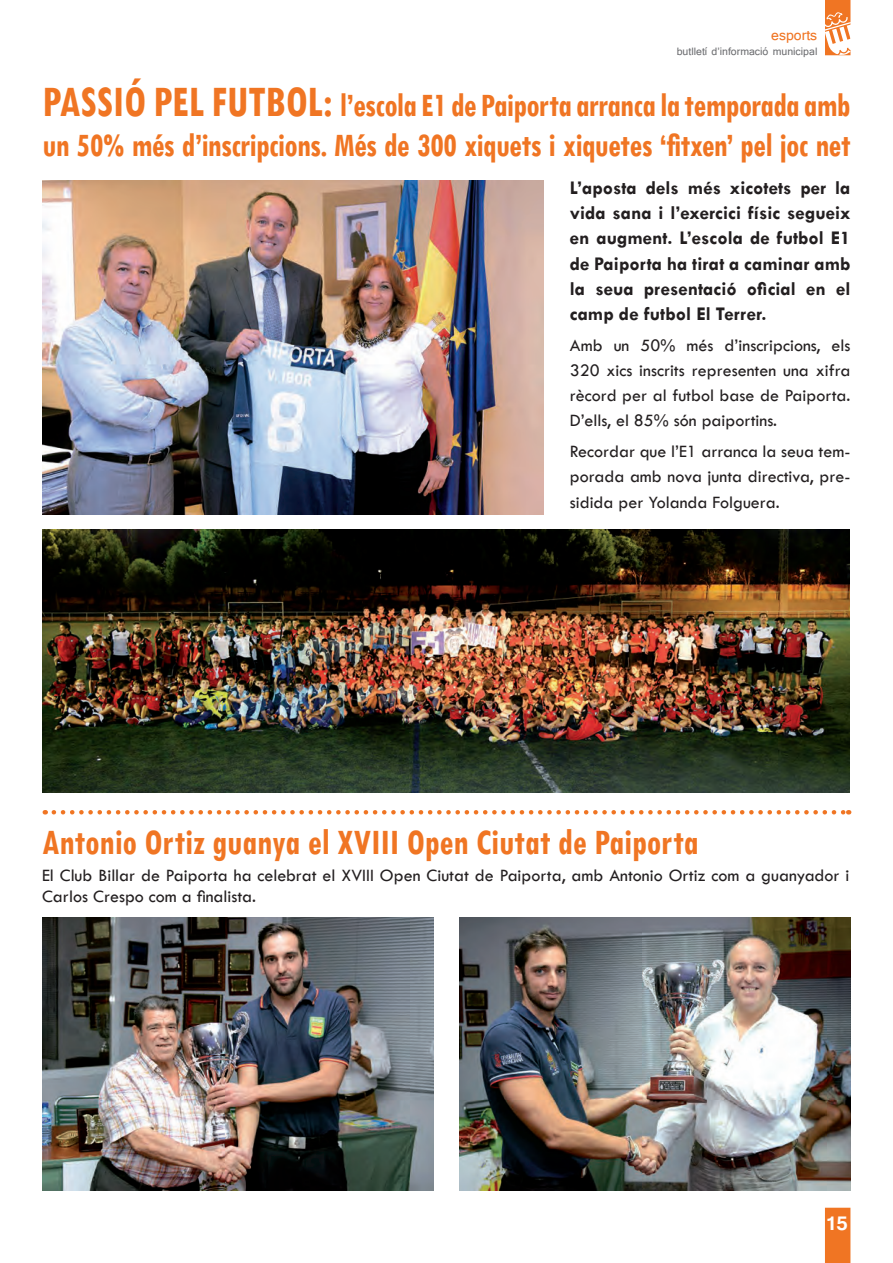
<style>
.page{position:relative;width:893px;height:1263px;background:#fff}
.page>*{position:absolute;margin:0;border:0;box-sizing:border-box;transform-origin:0 0}
.t1{font:700 condensed 37.95px "Tw Cen";color:#f07523;scale:.91 1}
.t2{font:700 condensed 34.65px/40.5px "Tw Cen";letter-spacing:-.02em;color:#f07523;scale:.91 1}
.t3{font:700 24px "Tunga";color:#fff}
.t4{font:700 19.5px/25px "Tw Cen";color:#231f20;text-align:justify}
.t5{font:18px/25px "Tw Cen";color:#231f20;text-align:justify}
.t6{font:18px "Tunga";color:#f07523}
.t7{font:13.5px "Tunga";color:#6c6d70}
.s1{font-size:46.2px}
</style>
<div class="page">
<svg style="left:825px;top:1208px;width:25px;height:55px"></svg>
<svg style="left:825px;top:0;width:26px;height:55px"></svg>
<svg style="left:54px;top:810px;width:795px;height:4px"></svg>
<img style="left:459px;top:917px;width:391px;height:274px">
<img style="left:43px;top:917px;width:391px;height:274px">
<img style="left:42px;top:530px;width:807px;height:262px">
<img style="left:43px;top:181px;width:501px;height:334px">
<p class="t6" style="left:771px;top:23px;width:48px">esports</p>
<p class="t7" style="left:677px;top:42px;width:142px">butlletí d’informació municipal</p>
<h2 class="t2" style="left:43px;top:84px;width:889px"><span class="s1">PASSIÓ PEL FUTBOL:</span> l’escola E1 de Paiporta arranca la temporada amb un 50% més d’inscripcions. Més de 300 xiquets i xiquetes ‘fitxen’ pel joc net</h2>
<p class="t4" style="left:570px;top:175px;width:282px">L’aposta dels més xicotets per la vida sana i l’exercici físic segueix en augment. L’escola de futbol E1 de Paiporta ha tirat a caminar amb la seua presentació oficial en el camp de futbol El Terrer.</p>
<p class="t5" style="left:570px;top:333px;width:282px">Amb un 50% més d’inscripcions, els 320 xics inscrits representen una xifra rècord per al futbol base de Paiporta.<br>D’ells, el 85% són paiportins.</p>
<p class="t5" style="left:570px;top:439px;width:282px">Recordar que l’E1 arranca la seua tem&shy;porada amb nova junta directiva, pre&shy;sidida per Yolanda Folguera.</p>
<h1 class="t1" style="left:42px;top:819px;width:723px">Antonio Ortiz guanya el XVIII Open Ciutat de Paiporta</h1>
<p class="t5" style="left:42px;top:865px;width:809px;line-height:21px">El Club Billar de Paiporta ha celebrat el XVIII Open Ciutat de Paiporta, amb Antonio Ortiz com a guanyador i<br>Carlos Crespo com a finalista.</p>
<h3 class="t3" style="left:825px;top:1208px;width:24px">15</h3>
</div>
